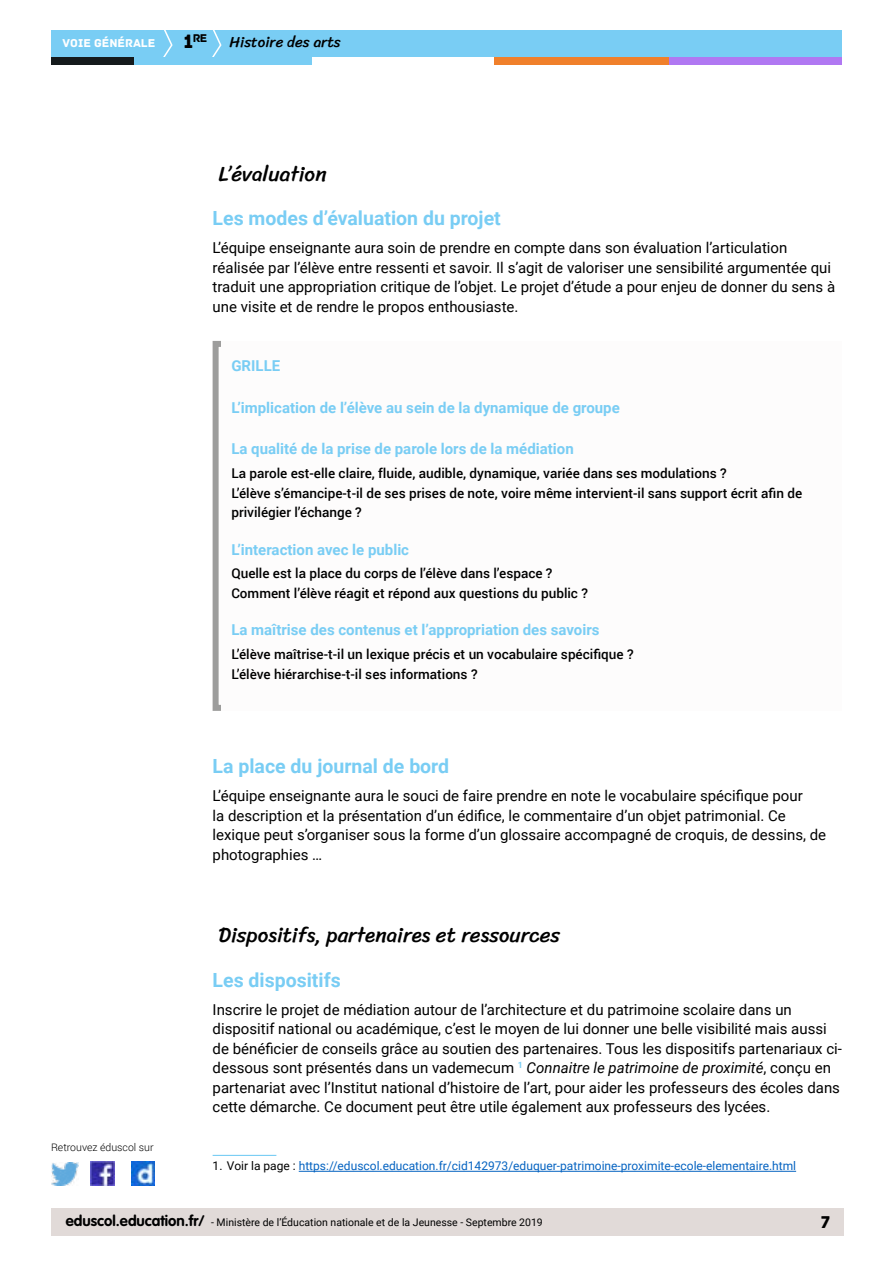
<style>
.page{position:relative;width:893px;height:1263px;background:#fff}
.page>*{position:absolute;margin:0;border:0;box-sizing:border-box;transform-origin:0 0}
.t1{font:21px "Sriracha";color:#000}
.t2{font:700 19.5px "Roboto";color:#79cdf4}
.t3{font:18px "Archive";color:#000}
.t4{font:15px/19.5px "Roboto";color:#000}
.t5{font:700 15px "Roboto";color:#79cdf4}
.t6{font:15px "Sriracha";color:#000}
.t7{font:500 13.5px/19.5px "Roboto";color:#000}
.t8{font:12px "Roboto";color:#0563c1}
.t9{font:12px "Archive";color:#fff}
.t10{font:11.85px "Archive";color:#000}
.t11{font:10.5px "Roboto";color:#000}
.t12{font:300 10.5px "Roboto";color:#000}
.s1{font-size:20.4px}
.s2{font-style:italic}
.s3{color:#000}
.s4{font-family:"VAG Rounded Std";font-weight:700;font-size:15px}
</style>
<div class="page">
<div style="left:51px;top:30px;width:791px;height:27px;background:#79cdf4"></div>
<svg style="left:163px;top:30px;width:10px;height:27px"></svg>
<svg style="left:212px;top:30px;width:10px;height:27px"></svg>
<div style="left:133px;top:57px;width:179px;height:8px;background:#79cdf4"></div>
<div style="left:51px;top:57px;width:82px;height:8px;background:#141a1c"></div>
<div style="left:667px;top:57px;width:175px;height:8px;background:#b078f2"></div>
<div style="left:494px;top:57px;width:175px;height:8px;background:#f0802b"></div>
<div style="left:51px;top:1209px;width:792px;height:27px;background:#e1dad8"></div>
<img style="left:91px;top:1162px;width:23px;height:23px">
<img style="left:51px;top:1163px;width:28px;height:22px">
<img style="left:132px;top:1162px;width:22px;height:23px">
<hr style="left:213px;top:1155px;width:63px;height:1px;background:#79cdf4">
<hr style="left:299px;top:1171px;width:497px;height:1px;background:#0563c1">
<div style="left:213px;top:341px;width:629px;height:370px;border:6px solid #9d9d9c"></div>
<p class="t10" style="left:183px;top:31px;width:25px"><span class="s1">1</span>re</p>
<p class="t9" style="left:63px;top:36px;width:94px">VOIE GÉNÉRALE</p>
<p class="t6" style="left:230px;top:33px;width:113px">Histoire des arts</p>
<h1 class="t1" style="left:219px;top:161px;width:110px">L’évaluation</h1>
<h2 class="t2" style="left:213px;top:205px;width:290px">Les modes d’évaluation du projet</h2>
<p class="t4" style="left:213px;top:238px;width:624px">L’équipe enseignante aura soin de prendre en compte dans son évaluation l’articulation réalisée par l’élève entre ressenti et savoir. Il s’agit de valoriser une sensibilité argumentée qui traduit une appropriation critique de l’objet. Le projet d’étude a pour enjeu de donner du sens à une visite et de rendre le propos enthousiaste.</p>
<p class="t5" style="left:231px;top:355px;width:50px">GRILLE</p>
<p class="t5" style="left:231px;top:397px;width:390px">L’implication de l’élève au sein de la dynamique de groupe</p>
<p class="t5" style="left:231px;top:439px;width:344px">La qualité de la prise de parole lors de la médiation</p>
<p class="t7" style="left:231px;top:463px;width:572px">La parole est-elle claire, fluide, audible, dynamique, variée dans ses modulations ?<br>L’élève s’émancipe-t-il de ses prises de note, voire même intervient-il sans support écrit afin de privilégier l’échange ?</p>
<p class="t5" style="left:231px;top:539px;width:179px">L’interaction avec le public</p>
<p class="t7" style="left:231px;top:563px;width:358px">Quelle est la place du corps de l’élève dans l’espace ?<br>Comment l’élève réagit et répond aux questions du public ?</p>
<p class="t5" style="left:231px;top:620px;width:370px">La maîtrise des contenus et l’appropriation des savoirs</p>
<p class="t7" style="left:231px;top:644px;width:404px">L’élève maîtrise-t-il un lexique précis et un vocabulaire spécifique ?<br>L’élève hiérarchise-t-il ses informations ?</p>
<h2 class="t2" style="left:213px;top:753px;width:238px">La place du journal de bord</h2>
<p class="t4" style="left:213px;top:786px;width:615px">L’équipe enseignante aura le souci de faire prendre en note le vocabulaire spécifique pour<br>la description et la présentation d’un édifice, le commentaire d’un objet patrimonial. Ce lexique peut s’organiser sous la forme d’un glossaire accompagné de croquis, de dessins, de photographies …</p>
<p class="t12" style="left:51px;top:1140px;width:104px">Retrouvez éduscol sur</p>
<h1 class="t1" style="left:219px;top:922px;width:343px">Dispositifs, partenaires et ressources</h1>
<h2 class="t2" style="left:213px;top:966px;width:130px">Les dispositifs</h2>
<p class="t4" style="left:213px;top:999px;width:631px">Inscrire le projet de médiation autour de l’architecture et du patrimoine scolaire dans un dispositif national ou académique, c’est le moyen de lui donner une belle visibilité mais aussi de bénéficier de conseils grâce au soutien des partenaires. Tous les dispositifs partenariaux ci&shy;dessous sont présentés dans un vademecum <sup>1</sup> <span class="s2">Connaitre le patrimoine de proximité</span>, conçu en partenariat avec l’Institut national d’histoire de l’art, pour aider les professeurs des écoles dans cette démarche. Ce document peut être utile également aux professeurs des lycées.</p>
<p class="t8" style="left:213px;top:1158px;width:585px"><span class="s3">1. Voir la page :</span> https://eduscol.education.fr/cid142973/eduquer-patrimoine-proximite-ecole-elementaire.html</p>
<p class="t11" style="left:66px;top:1215px;width:478px"><span class="s4">eduscol.education.fr/</span> - Ministère de l’Éducation nationale et de la Jeunesse - Septembre 2019</p>
<p class="t3" style="left:820px;top:1211px;width:11px">7</p>
</div>
